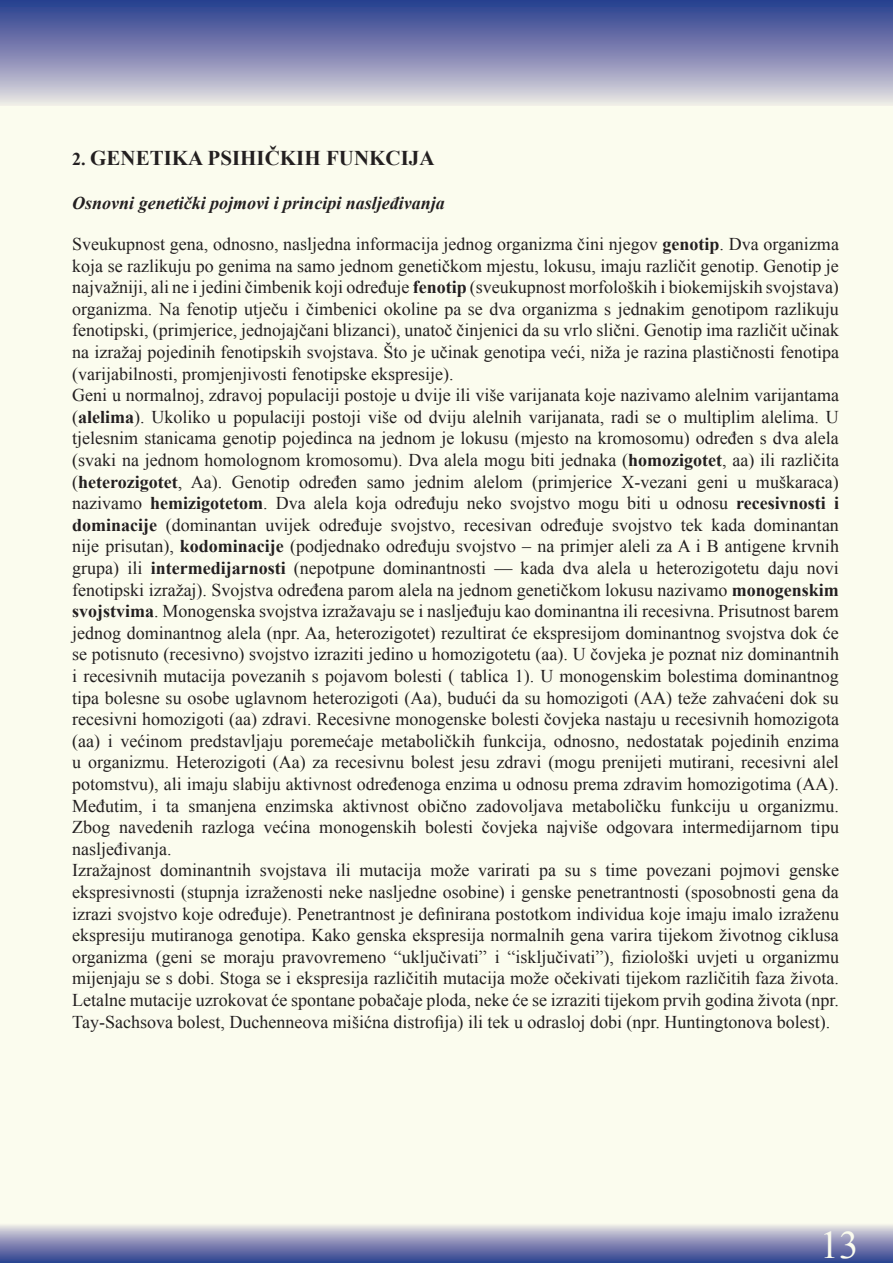
<style>
.page{position:relative;width:893px;height:1263px;background:#fbfcee}
.page>*{position:absolute;margin:0;border:0;box-sizing:border-box;transform-origin:0 0}
.t1{font:39px "Times New Roman";color:#fbfcee}
.t2{font:700 21px "Times New Roman";color:#231f20}
.t3{font:18px/21.6px "Times New Roman";color:#231f20;text-align:justify}
.t4{font:italic 700 18px "Times New Roman";color:#231f20}
.s1{font-size:18px}
.s2{font-weight:700}
</style>
<div class="page">
<div style="left:0;top:0;width:893px;height:105px;background:linear-gradient(to bottom,#23368a,#e6dee1)"></div>
<div style="left:0;top:1222px;width:893px;height:41px;background:linear-gradient(to bottom,#f5efe9,#28378b)"></div>
<p class="t2" style="left:72px;top:144px;width:364px"><span class="s1">2.</span> GENETIKA PSIHIČKIH FUNKCIJA</p>
<p class="t4" style="left:72px;top:190px;width:374px">Osnovni genetički pojmovi i principi nasljeđivanja</p>
<p class="t3" style="left:72px;top:233px;width:768px">Sveukupnost gena, odnosno, nasljedna informacija jednog organizma čini njegov <span class="s2">genotip</span>. Dva organizma koja se razlikuju po genima na samo jednom genetičkom mjestu, lokusu, imaju različit genotip. Genotip je najvažniji, ali ne i jedini čimbenik koji određuje <span class="s2">fenotip</span> (sveukupnost morfoloških i biokemijskih svojstava) organizma. Na fenotip utječu i čimbenici okoline pa se dva organizma s jednakim genotipom razlikuju fenotipski, (primjerice, jednojajčani blizanci), unatoč činjenici da su vrlo slični. Genotip ima različit učinak na izražaj pojedinih fenotipskih svojstava. Što je učinak genotipa veći, niža je razina plastičnosti fenotipa (varijabilnosti, promjenjivosti fenotipske ekspresije).</p>
<p class="t3" style="left:72px;top:384px;width:768px">Geni u normalnoj, zdravoj populaciji postoje u dvije ili više varijanata koje nazivamo alelnim varijantama (<span class="s2">alelima</span>). Ukoliko u populaciji postoji više od dviju alelnih varijanata, radi se o multiplim alelima. U tjelesnim stanicama genotip pojedinca na jednom je lokusu (mjesto na kromosomu) određen s dva alela (svaki na jednom homolognom kromosomu). Dva alela mogu biti jednaka (<span class="s2">homozigotet</span>, aa) ili različita (<span class="s2">heterozigotet</span>, Aa). Genotip određen samo jednim alelom (primjerice X-vezani geni u muškaraca) nazivamo <span class="s2">hemizigotetom</span>. Dva alela koja određuju neko svojstvo mogu biti u odnosu <span class="s2">recesivnosti i dominacije</span> (dominantan uvijek određuje svojstvo, recesivan određuje svojstvo tek kada dominantan nije prisutan), <span class="s2">kodominacije</span> (podjednako određuju svojstvo – na primjer aleli za A i B antigene krvnih grupa) ili <span class="s2">intermedijarnosti</span> (nepotpune dominantnosti — kada dva alela u heterozigotetu daju novi fenotipski izražaj). Svojstva određena parom alela na jednom genetičkom lokusu nazivamo <span class="s2">monogenskim svojstvima</span>. Monogenska svojstva izražavaju se i nasljeđuju kao dominantna ili recesivna. Prisutnost barem jednog dominantnog alela (npr. Aa, heterozigotet) rezultirat će ekspresijom dominantnog svojstva dok će se potisnuto (recesivno) svojstvo izraziti jedino u homozigotetu (aa). U čovjeka je poznat niz dominantnih i recesivnih mutacija povezanih s pojavom bolesti ( tablica 1). U monogenskim bolestima dominantnog tipa bolesne su osobe uglavnom heterozigoti (Aa), budući da su homozigoti (AA) teže zahvaćeni dok su recesivni homozigoti (aa) zdravi. Recesivne monogenske bolesti čovjeka nastaju u recesivnih homozigota (aa) i većinom predstavljaju poremećaje metaboličkih funkcija, odnosno, nedostatak pojedinih enzima u organizmu. Heterozigoti (Aa) za recesivnu bolest jesu zdravi (mogu prenijeti mutirani, recesivni alel potomstvu), ali imaju slabiju aktivnost određenoga enzima u odnosu prema zdravim homozigotima (AA).<br>Međutim, i ta smanjena enzimska aktivnost obično zadovoljava metaboličku funkciju u organizmu.<br>Zbog navedenih razloga većina monogenskih bolesti čovjeka najviše odgovara intermedijarnom tipu nasljeđivanja.</p>
<p class="t3" style="left:72px;top:859px;width:768px">Izražajnost dominantnih svojstava ili mutacija može varirati pa su s time povezani pojmovi genske ekspresivnosti (stupnja izraženosti neke nasljedne osobine) i genske penetrantnosti (sposobnosti gena da izrazi svojstvo koje određuje). Penetrantnost je definirana postotkom individua koje imaju imalo izraženu ekspresiju mutiranoga genotipa. Kako genska ekspresija normalnih gena varira tijekom životnog ciklusa organizma (geni se moraju pravovremeno “uključivati” i “isključivati”), fiziološki uvjeti u organizmu mijenjaju se s dobi. Stoga se i ekspresija različitih mutacija može očekivati tijekom različitih faza života.<br>Letalne mutacije uzrokovat će spontane pobačaje ploda, neke će se izraziti tijekom prvih godina života (npr.<br>Tay-Sachsova bolest, Duchenneova mišićna distrofija) ili tek u odrasloj dobi (npr. Huntingtonova bolest).</p>
<h1 class="t1" style="left:820px;top:1218px;width:40px">13</h1>
</div>
